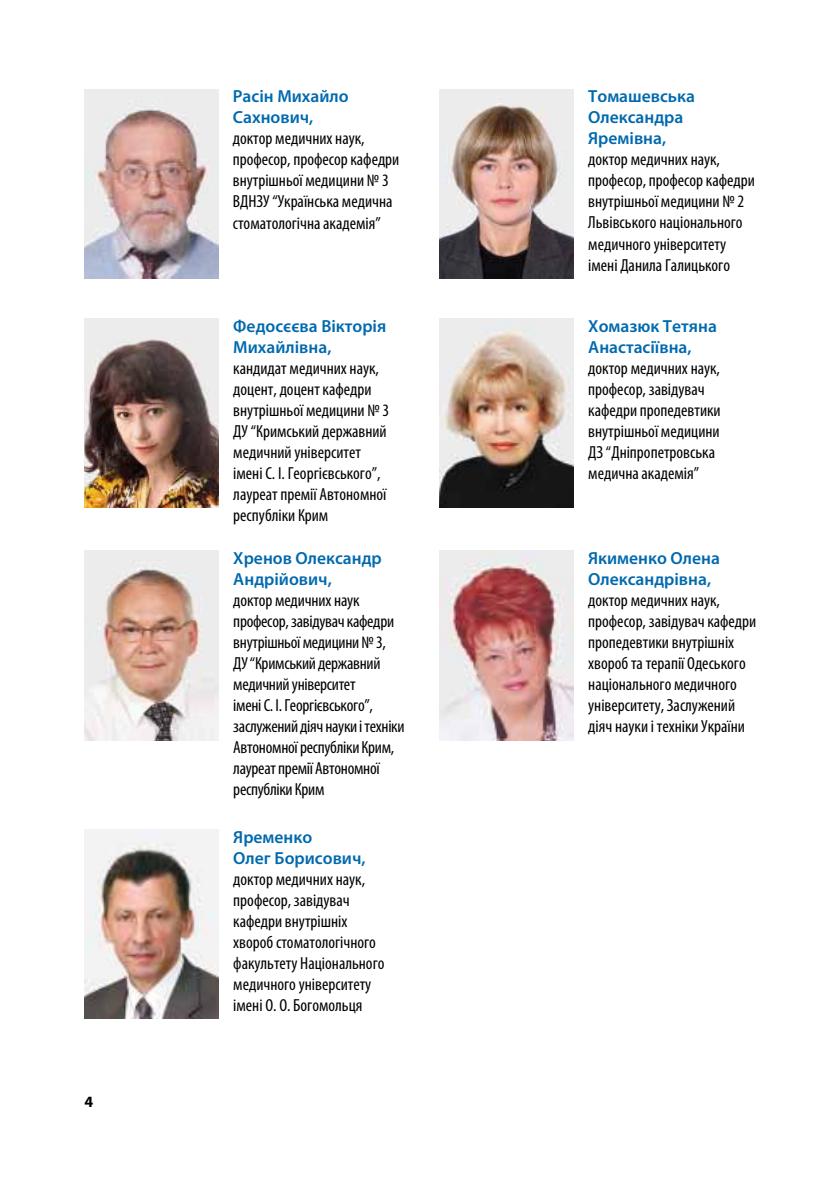
<style>
.page{position:relative;width:834px;height:1191px;background:#fff}
.page>*{position:absolute;margin:0;border:0;box-sizing:border-box;transform-origin:0 0}
.t1{font:condensed 17.5px/21px "Myriad Pro";color:#000}
.t2{font:600 17.5px/21px "Myriad Pro";color:#0069ae}
.t3{font:700 15.75px "Myriad Pro";color:#000}
</style>
<div class="page">
<img style="left:84px;top:319px;width:134px;height:189px">
<img style="left:439px;top:319px;width:134px;height:189px">
<img style="left:84px;top:551px;width:134px;height:189px">
<img style="left:439px;top:551px;width:134px;height:189px">
<img style="left:84px;top:830px;width:134px;height:188px">
<img style="left:439px;top:89px;width:134px;height:189px">
<img style="left:84px;top:89px;width:134px;height:189px">
<p class="t3" style="left:84px;top:1091px;width:10px">4</p>
<p class="t2" style="left:233px;top:86px;width:117px">Расін Михайло<br>Сахнович,</p>
<p class="t1" style="left:233px;top:128px;width:168px">доктор медичних наук, професор, професор кафедри внутрішньої медицини № 3<br>ВДНЗУ “Українська медична стоматологічна академія”</p>
<p class="t2" style="left:233px;top:315px;width:154px">Федосєєва Вікторія<br>Михайлівна,</p>
<p class="t1" style="left:233px;top:357px;width:157px">кандидат медичних наук, доцент, доцент кафедри внутрiшньої медицини № 3<br>ДУ “Кримський державний медичний унiверситет іменi С. I. Георгiєвського”, лауреат премiї Автономної республіки Крим</p>
<p class="t2" style="left:233px;top:547px;width:150px">Хренов Олександр<br>Андрійович,</p>
<p class="t1" style="left:233px;top:589px;width:173px">доктор медичних наук професор, завiдувач кафедри внутрiшньої медицини № 3,<br>ДУ “Кримський державний медичний унiверситет<br>іменi С. I. Георгiєвського”, заслужений діяч науки і техніки<br>Автономної республіки Крим, лауреат премiї Автономної республіки Крим</p>
<p class="t2" style="left:233px;top:826px;width:134px">Яременко<br>Олег Борисович,</p>
<p class="t1" style="left:233px;top:868px;width:153px">доктор медичних наук, професор, завідувач кафедри внутрішніх хвороб стоматологічного факультету Національного медичного університету імені О. О. Богомольця</p>
<p class="t2" style="left:588px;top:86px;width:108px">Томашевська<br>Олександра<br>Яремівна,</p>
<p class="t1" style="left:588px;top:149px;width:168px">доктор медичних наук, професор, професор кафедри внутрішньої медицини № 2<br>Львівського національного медичного університету імені Данила Галицького</p>
<p class="t2" style="left:588px;top:315px;width:130px">Хомазюк Тетяна<br>Анастасіївна,</p>
<p class="t1" style="left:588px;top:357px;width:134px">доктор медичних наук, професор, завідувач кафедри пропедевтики внутрішньої медицини<br>ДЗ “Дніпропетровська медична академія”</p>
<p class="t2" style="left:588px;top:547px;width:133px">Якименко Олена<br>Олександрівна,</p>
<p class="t1" style="left:588px;top:589px;width:169px">доктор медичних наук, професор, завідувач кафедри пропедевтики внутрішніх хвороб та терапії Одеського національного медичного університету, Заслужений діяч науки і техніки України</p>
</div>
